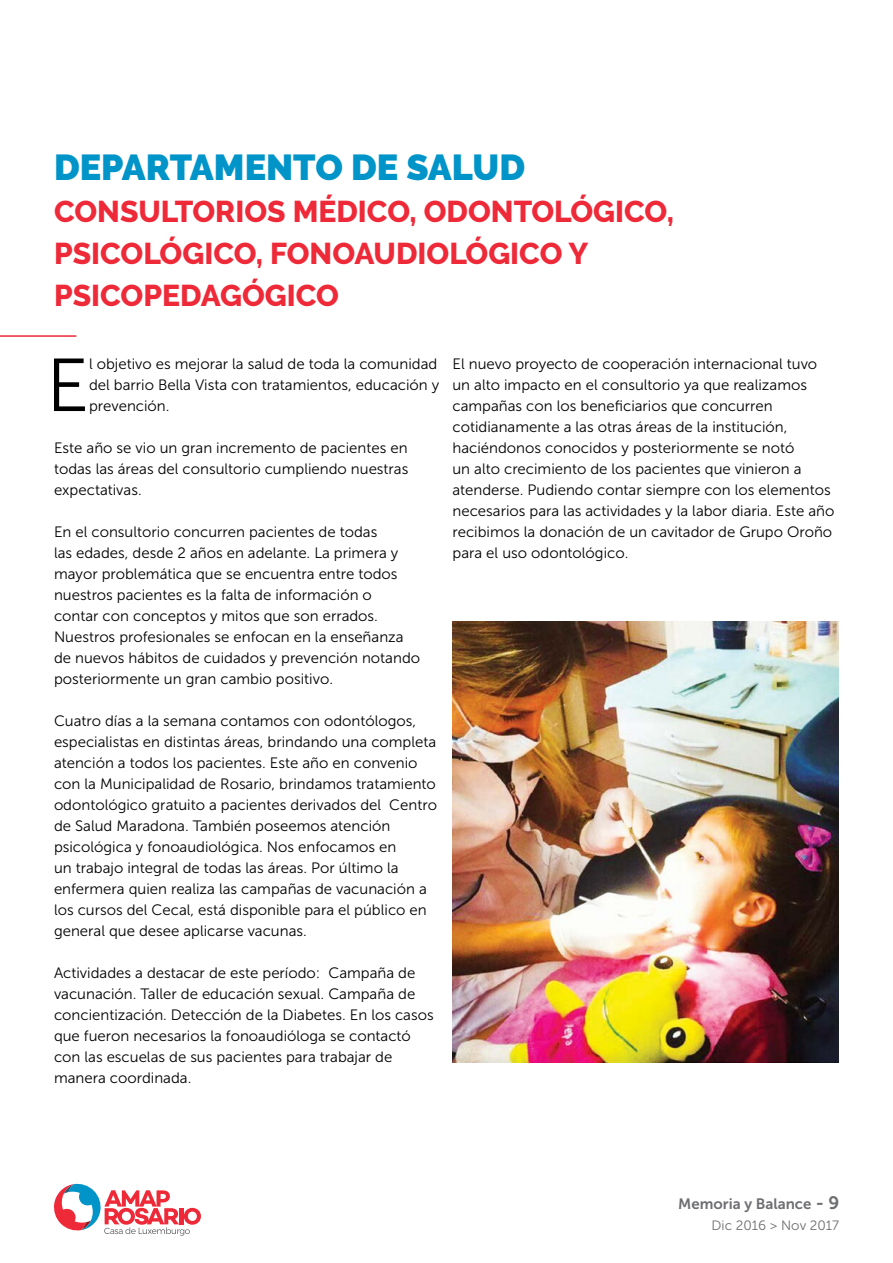
<style>
.page{position:relative;width:893px;height:1263px;background:#fff}
.page>*{position:absolute;margin:0;border:0;box-sizing:border-box;transform-origin:0 0}
.t1{font:74.7px "Museo Sans 300";color:#000}
.t2{font:900 36px "Raleway";color:#0094c9}
.t3{font:800 30px/42px "Raleway";color:#ee2938}
.t4{font:15px/21px "Museo Sans 300";color:#000}
.t5{font:15px "Museo Sans 700";color:#6d6e71}
.t6{font:13.5px "Museo Sans 300";color:#6d6e71}
.s1{font-size:18px}
</style>
<div class="page">
<svg style="left:54px;top:1183px;width:147px;height:53px"></svg>
<hr style="left:0;top:335px;width:76px;height:2px;background:#ee2938">
<img style="left:452px;top:621px;width:387px;height:441px">
<h2 class="t2" style="left:54px;top:146px;width:473px">DEPARTAMENTO DE SALUD</h2>
<h3 class="t3" style="left:54px;top:191px;width:621px">CONSULTORIOS MÉDICO, ODONTOLÓGICO,<br>PSICOLÓGICO, FONOAUDIOLÓGICO Y<br>PSICOPEDAGÓGICO</h3>
<h1 class="t1" style="left:46px;top:345px;width:44px">E</h1>
<p class="t4" style="left:89px;top:353px;width:352px">l objetivo es mejorar la salud de toda la comunidad del barrio Bella Vista con tratamientos, educación y prevención.</p>
<p class="t4" style="left:54px;top:437px;width:356px;text-align:justify">Este año se vio un gran incremento de pacientes en todas las áreas del consultorio cumpliendo nuestras expectativas.</p>
<p class="t4" style="left:54px;top:521px;width:368px">En el consultorio concurren pacientes de todas<br>las edades, desde 2 años en adelante. La primera y mayor problemática que se encuentra entre todos nuestros pacientes es la falta de información o contar con conceptos y mitos que son errados.<br>Nuestros profesionales se enfocan en la enseñanza de nuevos hábitos de cuidados y prevención notando posteriormente un gran cambio positivo.</p>
<p class="t4" style="left:54px;top:710px;width:384px">Cuatro días a la semana contamos con odontólogos, especialistas en distintas áreas, brindando una completa atención a todos los pacientes. Este año en convenio con la Municipalidad de Rosario, brindamos tratamiento odontológico gratuito a pacientes derivados del Centro de Salud Maradona. También poseemos atención psicológica y fonoaudiológica. Nos enfocamos en<br>un trabajo integral de todas las áreas. Por último la enfermera quien realiza las campañas de vacunación a los cursos del Cecal, está disponible para el público en general que desee aplicarse vacunas.</p>
<p class="t4" style="left:54px;top:962px;width:381px">Actividades a destacar de este período: Campaña de vacunación. Taller de educación sexual. Campaña de concientización. Detección de la Diabetes. En los casos que fueron necesarios la fonoaudióloga se contactó con las escuelas de sus pacientes para trabajar de manera coordinada.</p>
<p class="t4" style="left:452px;top:353px;width:383px">El nuevo proyecto de cooperación internacional tuvo un alto impacto en el consultorio ya que realizamos campañas con los beneficiarios que concurren cotidianamente a las otras áreas de la institución, haciéndonos conocidos y posteriormente se notó<br>un alto crecimiento de los pacientes que vinieron a atenderse. Pudiendo contar siempre con los elementos necesarios para las actividades y la labor diaria. Este año recibimos la donación de un cavitador de Grupo Oroño para el uso odontológico.</p>
<p class="t5" style="left:678px;top:1195px;width:162px">Memoria y Balance <span class="s1">- 9</span></p>
<p class="t6" style="left:712px;top:1218px;width:129px">Dic 2016 &gt; Nov 2017</p>
</div>
